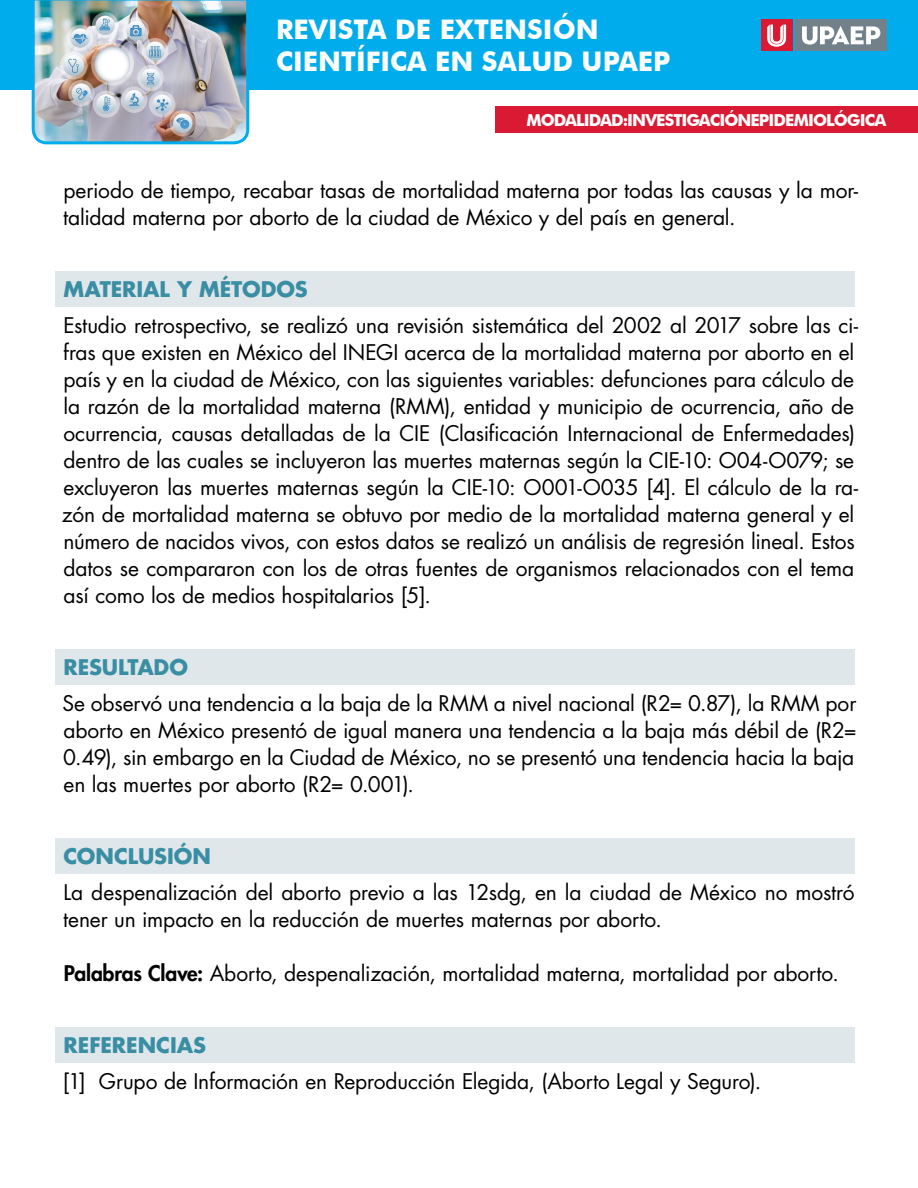
<style>
.page{position:relative;width:918px;height:1188px;background:#fff}
.page>*{position:absolute;margin:0;border:0;box-sizing:border-box;transform-origin:0 0}
.t1{font:700 27px/32.4px "Futura BT";color:#fff}
.cuerpo{font:21px/27px "Futura Std";letter-spacing:-.005em;color:#000}
.referencias{font:21px "Futura Std";letter-spacing:-.005em;color:#000}
.apartado{font:700 21px "Futura Std";color:#3a8ea3}
.t2{font:700 16.5px "Futura BT";color:#fff}
.s1{font-weight:800}
</style>
<div class="page">
<div style="left:0;top:0;width:918px;height:90px;background:#00aceb"></div>
<img style="left:31px;top:0;width:219px;height:145px">
<div style="left:796px;top:20px;width:91px;height:31px;background:#72808a"></div>
<svg style="left:802px;top:26px;width:78px;height:19px"></svg>
<div style="left:761px;top:20px;width:31px;height:31px;background:#da1a32"></div>
<svg style="left:767px;top:25px;width:19px;height:22px"></svg>
<div style="left:495px;top:106px;width:423px;height:27px;background:#da1a32"></div>
<div style="left:56px;top:271px;width:799px;height:36px;background:#e0e7eb"></div>
<div style="left:56px;top:649px;width:799px;height:36px;background:#e0e7eb"></div>
<div style="left:56px;top:838px;width:799px;height:36px;background:#e0e7eb"></div>
<div style="left:56px;top:1027px;width:799px;height:36px;background:#e0e7eb"></div>
<p class="t1" style="left:276px;top:13px;width:396px">REVISTA DE EXTENSIÓN<br>CIENTÍFICA EN SALUD UPAEP</p>
<p class="t2" style="left:526px;top:110px;width:12px">MODALIDAD</p>
<p class="t2" style="left:623px;top:110px;width:15px">: INVESTIGACIÓN</p>
<p class="t2" style="left:750px;top:110px;width:11px">EPIDEMIOLÓGICA</p>
<p class="cuerpo" style="left:63px;top:177px;width:797px">periodo de tiempo, recabar tasas de mortalidad materna por todas las causas y la mor&shy;talidad materna por aborto de la ciudad de México y del país en general.</p>
<p class="apartado" style="left:63px;top:275px;width:246px">MATERIAL Y MÉTODOS</p>
<p class="cuerpo" style="left:62px;top:312px;width:798px">Estudio retrospectivo, se realizó una revisión sistemática del 2002 al 2017 sobre las ci&shy;fras que existen en México del INEGI acerca de la mortalidad materna por aborto en el país y en la ciudad de México, con las siguientes variables: defunciones para cálculo de la razón de la mortalidad materna (RMM), entidad y municipio de ocurrencia, año de ocurrencia, causas detalladas de la CIE (Clasificación Internacional de Enfermedades) dentro de las cuales se incluyeron las muertes maternas según la CIE-10: O04-O079; se excluyeron las muertes maternas según la CIE-10: O001-O035 [4]. El cálculo de la ra&shy;zón de mortalidad materna se obtuvo por medio de la mortalidad materna general y el número de nacidos vivos, con estos datos se realizó un análisis de regresión lineal. Estos datos se compararon con los de otras fuentes de organismos relacionados con el tema así como los de medios hospitalarios [5].</p>
<p class="apartado" style="left:64px;top:653px;width:126px">RESULTADO</p>
<p class="cuerpo" style="left:63px;top:690px;width:796px;text-align:justify">Se observó una tendencia a la baja de la RMM a nivel nacional (R2= 0.87), la RMM por aborto en México presentó de igual manera una tendencia a la baja más débil de (R2= 0.49), sin embargo en la Ciudad de México, no se presentó una tendencia hacia la baja en las muertes por aborto (R2= 0.001).</p>
<p class="apartado" style="left:63px;top:842px;width:149px">CONCLUSIÓN</p>
<p class="cuerpo" style="left:63px;top:879px;width:793px">La despenalización del aborto previo a las 12sdg, en la ciudad de México no mostró tener un impacto en la reducción de muertes maternas por aborto.</p>
<p class="cuerpo" style="left:64px;top:960px;width:777px"><span class="s1">Palabras Clave:</span> Aborto, despenalización, mortalidad materna, mortalidad por aborto.</p>
<p class="apartado" style="left:64px;top:1031px;width:144px">REFERENCIAS</p>
<p class="referencias" style="left:63px;top:1068px;width:700px">[1] Grupo de Información en Reproducción Elegida, (Aborto Legal y Seguro).</p>
</div>
